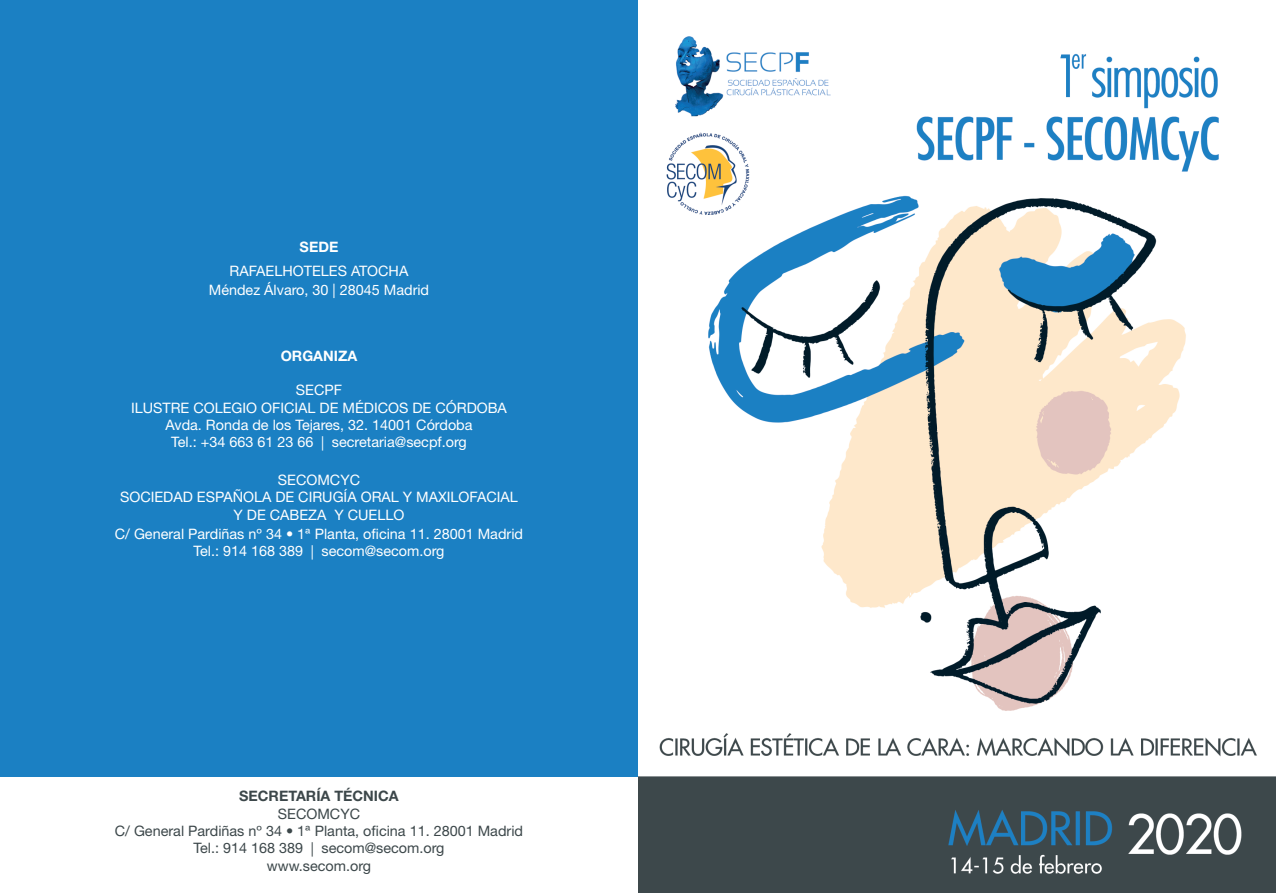
<style>
.page{position:relative;width:1276px;height:893px;background:#fff}
.page>*{position:absolute;margin:0;border:0;box-sizing:border-box;transform-origin:0 0}
.t1{font:14.4px/17.2px "Helvetica Neue";color:#fff;text-align:center}
.t2{font:14.4px "Helvetica Neue";color:#3c474a}
.t3{font:700 14.4px "Helvetica Neue";color:#3c474a}
.t4{font:700 14.4px "Helvetica Neue";color:#fff}
.s1{font-family:"Minion Pro"}
</style>
<div class="page">
<img style="left:638px;top:36px;width:638px;height:857px">
<div style="left:0;top:0;width:638px;height:776px;background:#1b80c3"></div>
<p class="t4" style="left:300px;top:238px;width:40px">SEDE</p>
<p class="t1" style="left:230px;top:262px;width:180px">RAFAELHOTELES ATOCHA</p>
<p class="t1" style="left:209px;top:281px;width:222px">Méndez Álvaro, 30 | 28045 Madrid</p>
<p class="t4" style="left:281px;top:347px;width:78px">ORGANIZA</p>
<p class="t1" style="left:296px;top:381px;width:48px">SECPF</p>
<p class="t1" style="left:131px;top:399px;width:377px">ILUSTRE COLEGIO OFICIAL DE MÉDICOS DE CÓRDOBA</p>
<p class="t1" style="left:165px;top:416px;width:309px">Avda. Ronda de los Tejares, 32. 14001 Córdoba</p>
<p class="t1" style="left:171px;top:433px;width:297px">Tel.: +34 663 61 23 66 <span class="s1">|</span> secretaria@secpf.org</p>
<p class="t1" style="left:278px;top:471px;width:84px">SECOMCYC</p>
<p class="t1" style="left:120px;top:488px;width:399px">SOCIEDAD ESPAÑOLA DE CIRUGÍA ORAL Y MAXILOFACIAL<br>Y DE CABEZA Y CUELLO</p>
<p class="t1" style="left:115px;top:525px;width:410px">C/ General Pardiñas nº 34 • 1ª Planta, oficina 11. 28001 Madrid</p>
<p class="t1" style="left:193px;top:542px;width:252px">Tel.: 914 168 389 <span class="s1">|</span> secom@secom.org</p>
<p class="t3" style="left:239px;top:787px;width:161px">SECRETARÍA TÉCNICA</p>
<p class="t2" style="left:278px;top:805px;width:84px">SECOMCYC</p>
<p class="t2" style="left:115px;top:822px;width:410px">C/ General Pardiñas nº 34 • 1ª Planta, oficina 11. 28001 Madrid</p>
<p class="t2" style="left:193px;top:839px;width:252px">Tel.: 914 168 389 <span class="s1">|</span> secom@secom.org</p>
<p class="t2" style="left:267px;top:857px;width:106px">www.secom.org</p>
</div>
